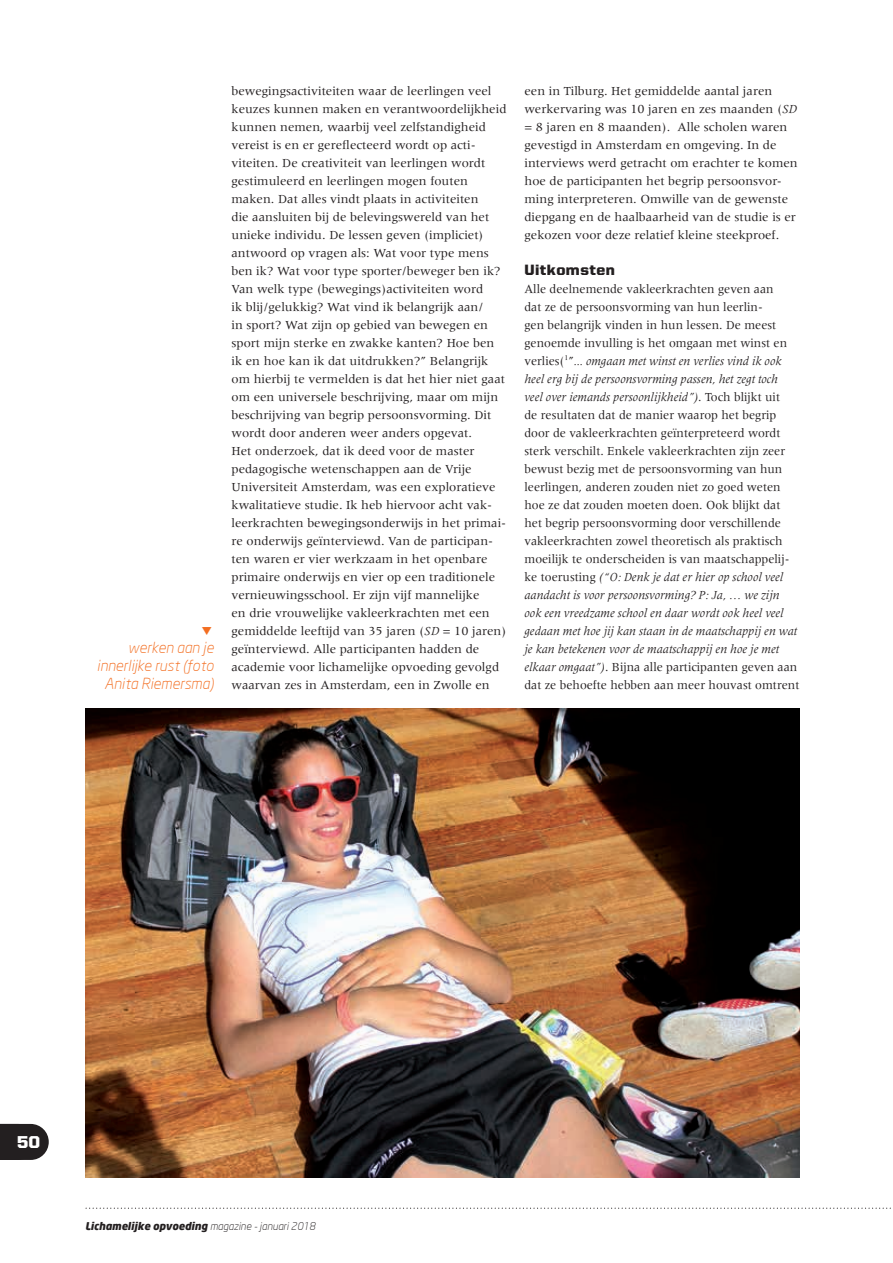
<style>
.page{position:relative;width:893px;height:1263px;background:#fff}
.page>*{position:absolute;margin:0;border:0;box-sizing:border-box;transform-origin:0 0}
.t1{font:900 17.25px "United Sans Reg";color:#fff}
.t2{font:italic 300 15px/18px "Neo Sans";color:#f36e21;text-align:right}
.t3{font:900 15px "United Sans Reg";letter-spacing:.025em;color:#231f20}
.t4{font:12.75px/18px "Meridien LT Std";color:#231f20}
.t5{font:12.75px/18px "Meridien LT Std";color:#231f20;scale:.96 1}
.t6{font:italic 900 10.5px "Neo Sans";color:#231f20}
.s1{font-style:italic}
.s2{font-weight:300}
</style>
<div class="page">
<img style="left:85px;top:709px;width:714px;height:469px">
<svg style="left:0;top:1124px;width:49px;height:36px;background:#353132"></svg>
<svg style="left:85px;top:1207px;width:806px;height:2px"></svg>
<p class="t2" style="left:97px;top:638px;width:118px">werken aan je innerlijke rust (foto<br>Anita Riemersma)</p>
<p class="t4" style="left:232px;top:81px;width:276px">bewegingsactiviteiten waar de leerlingen veel keuzes kunnen maken en verantwoordelijkheid kunnen nemen, waarbij veel zelfstandigheid vereist is en er gereflecteerd wordt op acti&shy;viteiten. De creativiteit van leerlingen wordt gestimuleerd en leerlingen mogen fouten maken. Dat alles vindt plaats in activiteiten<br>die aansluiten bij de belevingswereld van het unieke individu. De lessen geven (impliciet) antwoord op vragen als: Wat voor type mens ben ik? Wat voor type sporter/beweger ben ik?<br>Van welk type (bewegings)activiteiten word<br>ik blij/gelukkig? Wat vind ik belangrijk aan/<br>in sport? Wat zijn op gebied van bewegen en sport mijn sterke en zwakke kanten? Hoe ben ik en hoe kan ik dat uitdrukken?” Belangrijk om hierbij te vermelden is dat het hier niet gaat om een universele beschrijving, maar om mijn beschrijving van begrip persoonsvorming. Dit wordt door anderen weer anders opgevat.<br>Het onderzoek, dat ik deed voor de master pedagogische wetenschappen aan de Vrije Universiteit Amsterdam, was een exploratieve kwalitatieve studie. Ik heb hiervoor acht vak&shy;leerkrachten bewegingsonderwijs in het primai&shy;re onderwijs geïnterviewd. Van de participan&shy;ten waren er vier werkzaam in het openbare primaire onderwijs en vier op een traditionele vernieuwingsschool. Er zijn vijf mannelijke<br>en drie vrouwelijke vakleerkrachten met een gemiddelde leeftijd van 35 jaren (<span class="s1">SD</span> = 10 jaren) geïnterviewd. Alle participanten hadden de academie voor lichamelijke opvoeding gevolgd waarvan zes in Amsterdam, een in Zwolle en</p>
<p class="t4" style="left:524px;top:81px;width:275px">een in Tilburg. Het gemiddelde aantal jaren werkervaring was 10 jaren en zes maanden (<span class="s1">SD </span>= 8 jaren en 8 maanden). Alle scholen waren gevestigd in Amsterdam en omgeving. In de interviews werd getracht om erachter te komen hoe de participanten het begrip persoonsvor&shy;ming interpreteren. Omwille van de gewenste diepgang en de haalbaarheid van de studie is er gekozen voor deze relatief kleine steekproef.</p>
<p class="t3" style="left:524px;top:261px;width:92px">Uitkomsten</p>
<p class="t5" style="left:524px;top:279px;width:288px">Alle deelnemende vakleerkrachten geven aan<br>dat ze de persoonsvorming van hun leerlin-<br>gen belangrijk vinden in hun lessen. De meest genoemde invulling is het omgaan met winst en verlies(<sup>1</sup>”<span class="s1">... omgaan met winst en verlies vind ik ook heel erg bij de persoonsvorming passen, het zegt toch<br>veel over iemands persoonlijkheid”)</span>. Toch blijkt uit<br>de resultaten dat de manier waarop het begrip door de vakleerkrachten geïnterpreteerd wordt sterk verschilt. Enkele vakleerkrachten zijn zeer bewust bezig met de persoonsvorming van hun leerlingen, anderen zouden niet zo goed weten hoe ze dat zouden moeten doen. Ook blijkt dat het begrip persoonsvorming door verschillende vakleerkrachten zowel theoretisch als praktisch moeilijk te onderscheiden is van maatschappelij&shy;ke toerusting <span class="s1">(“O: Denk je dat er hier op school veel aandacht is voor persoonsvorming? P: Ja, … we zijn ook een vreedzame school en daar wordt ook heel veel gedaan met hoe jij kan staan in de maatschappij en wat je kan betekenen voor de maatschappij en hoe je met elkaar omgaat”)</span>. Bijna alle participanten geven aan dat ze behoefte hebben aan meer houvast omtrent</p>
<h1 class="t1" style="left:17px;top:1133px;width:25px">50</h1>
<p class="t6" style="left:85px;top:1219px;width:232px">Lichamelijke opvoeding <span class="s2">magazine - januari 2018</span></p>
</div>
